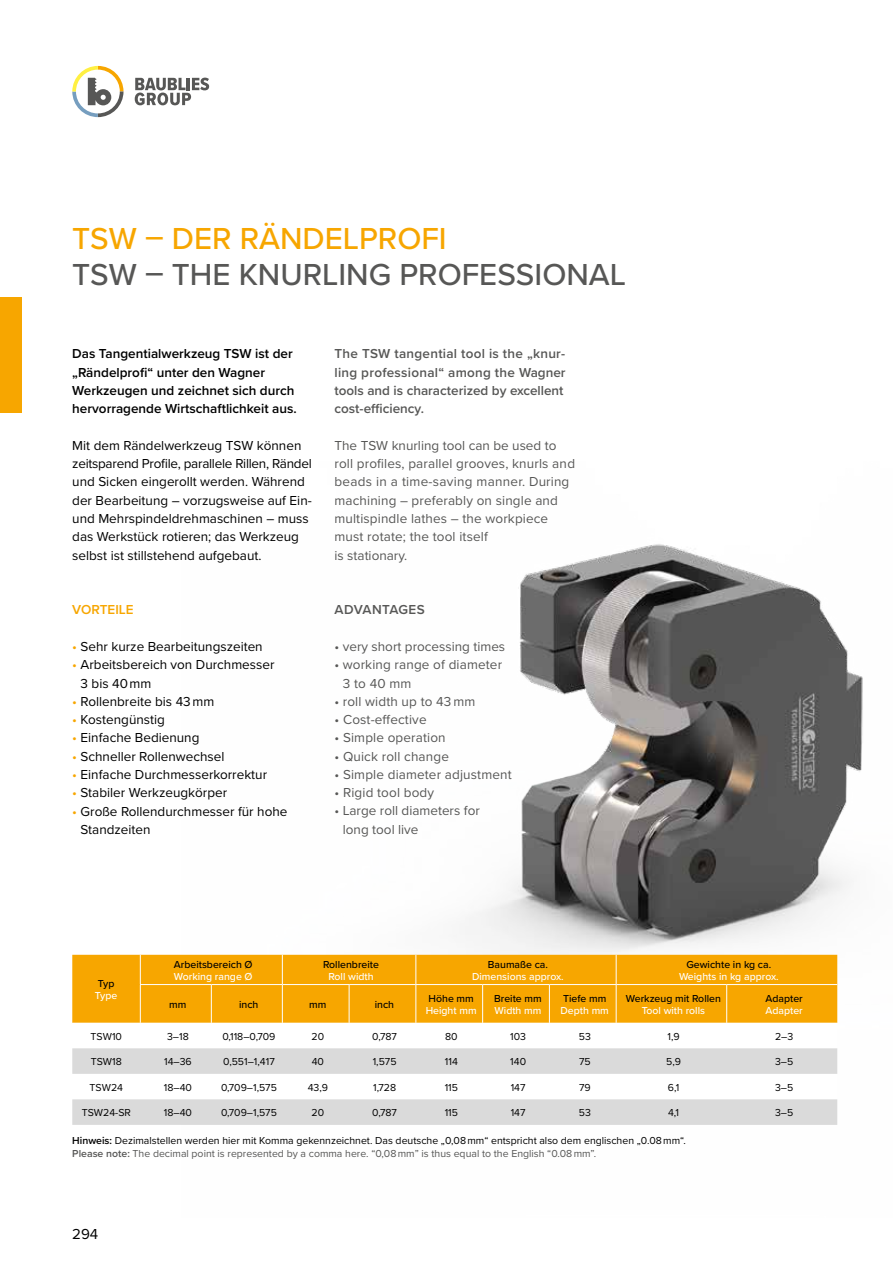
<style>
.page{position:relative;width:893px;height:1263px;background:#fff}
.page>*{position:absolute;margin:0;border:0;box-sizing:border-box;transform-origin:0 0}
.t1{font:500 31.5px "Proxima Nova";color:#575756}
.t2{font:500 31.5px "Proxima Nova";color:#f7a600}
.t3{font:15px "Proxima Nova";color:#000}
.t4{font:13.5px/18.3px "Proxima Nova";color:#000}
.t5{font:13.5px/18.3px "Proxima Nova";letter-spacing:.01em;color:#575756}
.t6{font:600 13.5px/18.3px "Proxima Nova";color:#000}
.t7{font:600 13.5px/18.3px "Proxima Nova";letter-spacing:.015em;color:#575756}
.t8{font:600 13.5px "Proxima Nova";color:#f7a600}
.t9{font:10.5px/12.6px "Proxima Nova";color:#000}
.t10{font:500 10.5px "Proxima Nova";color:#000}
.t11{font:500 10.5px "Proxima Nova";color:#fff}
.s1{color:#f7a600}
.s2{font-weight:600}
.s3{font-weight:600;color:#575756}
.s4{color:#575756}
</style>
<div class="page">
<svg style="left:72px;top:66px;width:51px;height:51px"></svg>
<svg style="left:135px;top:78px;width:74px;height:27px"></svg>
<img style="left:182px;top:544px;width:681px;height:581px">
<div style="left:72px;top:955px;width:765px;height:68px;background:#f7a600"></div>
<svg style="left:182px;top:1023px;width:655px;height:25px"></svg>
<svg style="left:72px;top:1048px;width:765px;height:77px;fill:#dadada"></svg>
<hr style="left:482px;top:985px;width:1px;height:38px;background:#fff">
<hr style="left:549px;top:985px;width:1px;height:38px;background:#fff">
<svg style="left:140px;top:955px;width:1px;height:29px"></svg>
<svg style="left:282px;top:955px;width:1px;height:29px"></svg>
<svg style="left:616px;top:955px;width:1px;height:29px"></svg>
<hr style="left:140px;top:985px;width:1px;height:38px;background:#fff">
<hr style="left:211px;top:985px;width:1px;height:38px;background:#fff">
<hr style="left:282px;top:985px;width:1px;height:38px;background:#fff">
<hr style="left:349px;top:985px;width:1px;height:38px;background:#fff">
<hr style="left:616px;top:985px;width:1px;height:38px;background:#fff">
<hr style="left:726px;top:985px;width:1px;height:38px;background:#fff">
<hr style="left:416px;top:984px;width:67px;height:1px;background:#fff">
<hr style="left:483px;top:984px;width:66px;height:1px;background:#fff">
<hr style="left:549px;top:984px;width:67px;height:1px;background:#fff">
<hr style="left:140px;top:984px;width:71px;height:1px;background:#fff">
<hr style="left:211px;top:984px;width:71px;height:1px;background:#fff">
<hr style="left:282px;top:984px;width:67px;height:1px;background:#fff">
<hr style="left:349px;top:984px;width:67px;height:1px;background:#fff">
<hr style="left:616px;top:984px;width:111px;height:1px;background:#fff">
<hr style="left:727px;top:984px;width:110px;height:1px;background:#fff">
<svg style="left:415px;top:955px;width:1px;height:29px"></svg>
<hr style="left:415px;top:985px;width:1px;height:38px;background:#fff">
<div style="left:0;top:298px;width:21px;height:115px;background:#f7a600"></div>
<h1 class="t2" style="left:72px;top:215px;width:376px">TSW – DER RÄNDELPROFI</h1>
<h1 class="t1" style="left:72px;top:251px;width:555px">TSW – THE KNURLING PROFESSIONAL</h1>
<p class="t6" style="left:72px;top:344px;width:226px">Das Tangentialwerkzeug TSW ist der „Rändelprofi“ unter den Wagner Werkzeugen und zeichnet sich durch hervorragende Wirtschaftlichkeit aus.</p>
<p class="t4" style="left:72px;top:436px;width:241px">Mit dem Rändelwerkzeug TSW können zeitsparend Profile, parallele Rillen, Rändel und Sicken eingerollt werden. Während der Bearbeitung – vorzugsweise auf Ein&shy;und Mehrspindeldrehmaschinen – muss das Werkstück rotieren; das Werkzeug selbst ist stillstehend aufgebaut.</p>
<p class="t8" style="left:72px;top:600px;width:63px">VORTEILE</p>
<p class="t4" style="left:72px;top:637px;width:192px"><span class="s1">•</span> Sehr kurze Bearbeitungszeiten</p>
<p class="t4" style="left:81px;top:655px;width:195px;text-indent:-8px"><span class="s1">•</span> Arbeitsbereich von Durchmesser<br>3 bis 40 mm</p>
<p class="t4" style="left:72px;top:692px;width:143px"><span class="s1">•</span> Rollenbreite bis 43 mm</p>
<p class="t4" style="left:72px;top:710px;width:94px"><span class="s1">•</span> Kostengünstig</p>
<p class="t4" style="left:72px;top:728px;width:129px"><span class="s1">•</span> Einfache Bedienung</p>
<p class="t4" style="left:72px;top:746px;width:154px"><span class="s1">•</span> Schneller Rollenwechsel</p>
<p class="t4" style="left:72px;top:765px;width:196px"><span class="s1">•</span> Einfache Durchmesserkorrektur</p>
<p class="t4" style="left:72px;top:783px;width:156px"><span class="s1">•</span> Stabiler Werkzeugkörper</p>
<p class="t4" style="left:81px;top:801px;width:208px;text-indent:-8px"><span class="s1">•</span> Große Rollendurchmesser für hohe<br>Standzeiten</p>
<p class="t7" style="left:334px;top:344px;width:233px">The TSW tangential tool is the „knur&shy;ling professional“ among the Wagner tools and is characterized by excellent cost-efficiency.</p>
<p class="t5" style="left:334px;top:436px;width:242px">The TSW knurling tool can be used to roll profiles, parallel grooves, knurls and beads in a time-saving manner. During machining – preferably on single and multispindle lathes – the workpiece must rotate; the tool itself<br>is stationary.</p>
<p class="t7" style="left:334px;top:600px;width:92px">ADVANTAGES</p>
<p class="t5" style="left:334px;top:637px;width:172px">• very short processing times</p>
<p class="t5" style="left:343px;top:655px;width:161px;text-indent:-8px">• working range of diameter<br>3 to 40 mm</p>
<p class="t5" style="left:334px;top:691px;width:142px">• roll width up to 43 mm</p>
<p class="t5" style="left:334px;top:710px;width:94px">• Cost-effective</p>
<p class="t5" style="left:334px;top:728px;width:113px">• Simple operation</p>
<p class="t5" style="left:334px;top:746px;width:116px">• Quick roll change</p>
<p class="t5" style="left:334px;top:765px;width:179px">• Simple diameter adjustment</p>
<p class="t5" style="left:334px;top:783px;width:101px">• Rigid tool body</p>
<p class="t5" style="left:343px;top:801px;width:139px;text-indent:-8px">• Large roll diameters for long tool live</p>
<p class="t10" style="left:98px;top:975px;width:18px">Typ</p>
<p class="t11" style="left:95px;top:987px;width:24px">Type</p>
<p class="t10" style="left:174px;top:956px;width:80px">Arbeitsbereich Ø</p>
<p class="t11" style="left:174px;top:968px;width:80px">Working range Ø</p>
<p class="t10" style="left:323px;top:956px;width:57px">Rollenbreite</p>
<p class="t11" style="left:328px;top:968px;width:47px">Roll width</p>
<p class="t10" style="left:488px;top:956px;width:62px">Baumaße ca.</p>
<p class="t11" style="left:472px;top:968px;width:93px">Dimensions approx.</p>
<p class="t10" style="left:686px;top:956px;width:86px">Gewichte in kg ca.</p>
<p class="t11" style="left:679px;top:968px;width:101px">Weights in kg approx.</p>
<p class="t10" style="left:169px;top:997px;width:19px">mm</p>
<p class="t10" style="left:239px;top:997px;width:21px">inch</p>
<p class="t10" style="left:309px;top:997px;width:19px">mm</p>
<p class="t10" style="left:375px;top:997px;width:21px">inch</p>
<p class="t10" style="left:429px;top:991px;width:47px">Höhe mm</p>
<p class="t11" style="left:426px;top:1003px;width:52px">Height mm</p>
<p class="t10" style="left:494px;top:991px;width:49px">Breite mm</p>
<p class="t11" style="left:494px;top:1003px;width:48px">Width mm</p>
<p class="t10" style="left:563px;top:991px;width:45px">Tiefe mm</p>
<p class="t11" style="left:561px;top:1003px;width:50px">Depth mm</p>
<p class="t10" style="left:626px;top:991px;width:97px">Werkzeug mit Rollen</p>
<p class="t11" style="left:642px;top:1003px;width:65px">Tool with rolls</p>
<p class="t10" style="left:765px;top:991px;width:39px">Adapter</p>
<p class="t11" style="left:765px;top:1003px;width:39px">Adapter</p>
<p class="t9" style="left:91px;top:1029px;width:33px">TSW10</p>
<p class="t9" style="left:167px;top:1029px;width:23px">3–18</p>
<p class="t9" style="left:222px;top:1029px;width:55px">0,118–0,709</p>
<p class="t9" style="left:312px;top:1029px;width:14px">20</p>
<p class="t9" style="left:372px;top:1029px;width:26px">0,787</p>
<p class="t9" style="left:445px;top:1029px;width:14px">80</p>
<p class="t9" style="left:510px;top:1029px;width:17px">103</p>
<p class="t9" style="left:579px;top:1029px;width:14px">53</p>
<p class="t9" style="left:667px;top:1029px;width:14px">1,9</p>
<p class="t9" style="left:775px;top:1029px;width:20px">2–3</p>
<p class="t9" style="left:91px;top:1055px;width:33px">TSW18</p>
<p class="t9" style="left:164px;top:1055px;width:29px">14–36</p>
<p class="t9" style="left:223px;top:1055px;width:53px">0,551–1,417</p>
<p class="t9" style="left:312px;top:1055px;width:14px">40</p>
<p class="t9" style="left:373px;top:1055px;width:25px">1,575</p>
<p class="t9" style="left:445px;top:1055px;width:14px">114</p>
<p class="t9" style="left:510px;top:1055px;width:17px">140</p>
<p class="t9" style="left:579px;top:1055px;width:13px">75</p>
<p class="t9" style="left:666px;top:1055px;width:16px">5,9</p>
<p class="t9" style="left:775px;top:1055px;width:20px">3–5</p>
<p class="t9" style="left:90px;top:1080px;width:35px">TSW24</p>
<p class="t9" style="left:164px;top:1080px;width:30px">18–40</p>
<p class="t9" style="left:221px;top:1080px;width:57px">0,709–1,575</p>
<p class="t9" style="left:308px;top:1080px;width:22px">43,9</p>
<p class="t9" style="left:373px;top:1080px;width:24px">1,728</p>
<p class="t9" style="left:445px;top:1080px;width:15px">115</p>
<p class="t9" style="left:511px;top:1080px;width:16px">147</p>
<p class="t9" style="left:579px;top:1080px;width:13px">79</p>
<p class="t9" style="left:668px;top:1080px;width:13px">6,1</p>
<p class="t9" style="left:775px;top:1080px;width:20px">3–5</p>
<p class="t9" style="left:82px;top:1106px;width:51px">TSW24-SR</p>
<p class="t9" style="left:164px;top:1106px;width:30px">18–40</p>
<p class="t9" style="left:221px;top:1106px;width:57px">0,709–1,575</p>
<p class="t9" style="left:312px;top:1106px;width:14px">20</p>
<p class="t9" style="left:372px;top:1106px;width:26px">0,787</p>
<p class="t9" style="left:445px;top:1106px;width:15px">115</p>
<p class="t9" style="left:511px;top:1106px;width:16px">147</p>
<p class="t9" style="left:579px;top:1106px;width:14px">53</p>
<p class="t9" style="left:668px;top:1106px;width:13px">4,1</p>
<p class="t9" style="left:775px;top:1106px;width:20px">3–5</p>
<p class="t9" style="left:72px;top:1134px;width:615px"><span class="s2">Hinweis:</span> Dezimalstellen werden hier mit Komma gekennzeichnet. Das deutsche „0,08 mm“ entspricht also dem englischen „0.08 mm“.<br><span class="s3">Please note:</span> <span class="s4">The decimal point is represented by a comma here. “0,08 mm” is thus equal to the English “0.08 mm”.</span></p>
<p class="t3" style="left:72px;top:1222px;width:28px">294</p>
</div>
